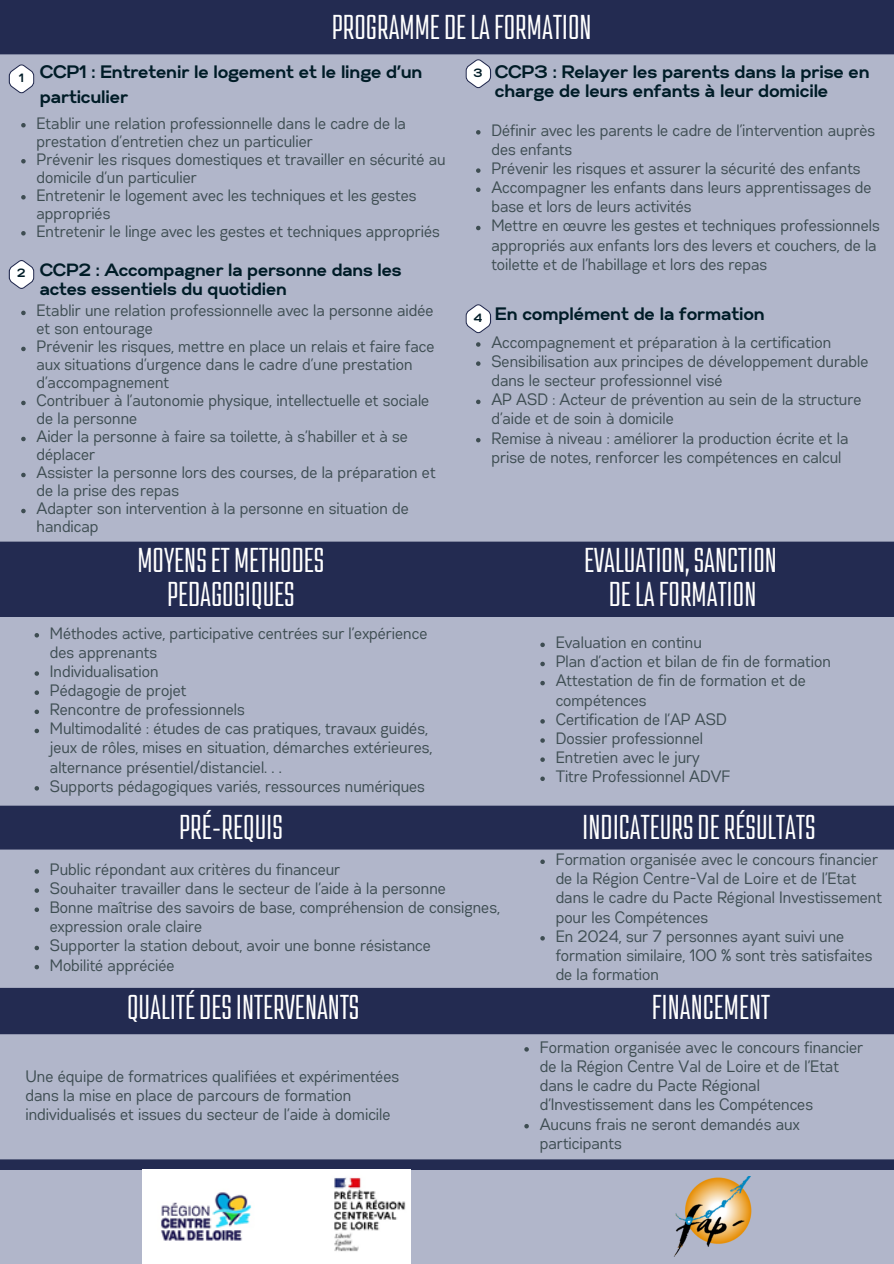
<style>
.page{position:relative;width:894px;height:1264px;background:#fff}
.page>*{position:absolute;margin:0;border:0;box-sizing:border-box;transform-origin:0 0}
.t1{font:31.5px/33.8px "Kief Tek Regular Tall";color:#fff;text-align:center}
.t2{font:700 18px/24.8px "Gabriel Sans";color:#001c27}
.t3{font:700 17.7px/18.8px "Gabriel Sans";color:#001c27}
.t4{font:16.5px/19.2px "Gabriel Sans Cond";color:#3e4d52}
.t5{font:700 12px "Gabriel Sans";color:#001c27}
</style>
<div class="page">
<div style="left:0;top:0;width:893px;height:1263px;background:#232b51"></div>
<div style="left:0;top:617px;width:893px;height:188px;background:#b1b6ca"></div>
<svg style="left:35px;top:633px;width:4px;height:4px"></svg>
<svg style="left:35px;top:671px;width:4px;height:4px"></svg>
<svg style="left:35px;top:690px;width:4px;height:5px"></svg>
<svg style="left:35px;top:709px;width:4px;height:5px"></svg>
<svg style="left:35px;top:728px;width:4px;height:5px"></svg>
<svg style="left:35px;top:786px;width:4px;height:4px"></svg>
<svg style="left:540px;top:642px;width:4px;height:5px"></svg>
<svg style="left:540px;top:661px;width:4px;height:5px"></svg>
<svg style="left:540px;top:681px;width:4px;height:4px"></svg>
<svg style="left:540px;top:719px;width:4px;height:4px"></svg>
<svg style="left:540px;top:738px;width:4px;height:4px"></svg>
<svg style="left:540px;top:757px;width:4px;height:5px"></svg>
<svg style="left:540px;top:776px;width:4px;height:5px"></svg>
<div style="left:0;top:849px;width:893px;height:138px;background:#b1b6ca"></div>
<svg style="left:35px;top:869px;width:4px;height:4px"></svg>
<svg style="left:35px;top:888px;width:4px;height:4px"></svg>
<svg style="left:35px;top:907px;width:4px;height:5px"></svg>
<svg style="left:35px;top:945px;width:4px;height:5px"></svg>
<svg style="left:35px;top:965px;width:4px;height:4px"></svg>
<svg style="left:540px;top:859px;width:4px;height:5px"></svg>
<svg style="left:540px;top:936px;width:4px;height:4px"></svg>
<div style="left:0;top:1034px;width:893px;height:125px;background:#b1b6ca"></div>
<svg style="left:524px;top:1047px;width:4px;height:4px"></svg>
<svg style="left:524px;top:1123px;width:4px;height:5px"></svg>
<div style="left:0;top:54px;width:893px;height:487px;background:#b1b6ca"></div>
<svg style="left:9px;top:64px;width:25px;height:29px"></svg>
<svg style="left:21px;top:123px;width:5px;height:4px"></svg>
<svg style="left:21px;top:159px;width:5px;height:4px"></svg>
<svg style="left:21px;top:195px;width:5px;height:4px"></svg>
<svg style="left:21px;top:231px;width:5px;height:4px"></svg>
<svg style="left:21px;top:311px;width:5px;height:4px"></svg>
<svg style="left:21px;top:347px;width:5px;height:4px"></svg>
<svg style="left:21px;top:401px;width:5px;height:4px"></svg>
<svg style="left:21px;top:437px;width:5px;height:4px"></svg>
<svg style="left:21px;top:473px;width:5px;height:4px"></svg>
<svg style="left:21px;top:509px;width:5px;height:4px"></svg>
<svg style="left:9px;top:260px;width:25px;height:29px"></svg>
<svg style="left:476px;top:130px;width:4px;height:5px"></svg>
<svg style="left:476px;top:168px;width:4px;height:5px"></svg>
<svg style="left:476px;top:187px;width:4px;height:5px"></svg>
<svg style="left:476px;top:226px;width:4px;height:4px"></svg>
<svg style="left:465px;top:59px;width:26px;height:29px"></svg>
<svg style="left:465px;top:304px;width:26px;height:29px"></svg>
<svg style="left:476px;top:342px;width:4px;height:5px"></svg>
<svg style="left:476px;top:361px;width:4px;height:5px"></svg>
<svg style="left:476px;top:399px;width:4px;height:5px"></svg>
<svg style="left:476px;top:438px;width:4px;height:4px"></svg>
<div style="left:0;top:1169px;width:893px;height:94px;background:#b1b6ca"></div>
<img style="left:674px;top:1176px;width:76px;height:80px">
<img style="left:142px;top:1169px;width:268px;height:93px">
<p class="t1" style="left:332px;top:14px;width:261px">PROGRAMMEDELAFORMATION</p>
<p class="t5" style="left:19px;top:72px;width:6px">1</p>
<p class="t2" style="left:40px;top:61px;width:384px">CCP1 : Entretenir le logement et le linge d’un particulier</p>
<p class="t4" style="left:37px;top:115px;width:371px;line-height:18px">Etablir une relation professionnelle dans le cadre de la prestation d’entretien chez un particulier</p>
<p class="t4" style="left:37px;top:151px;width:410px;line-height:18px">Prévenir les risques domestiques et travailler en sécurité au domicile d’un particulier</p>
<h1 class="t4" style="left:37px;top:187px;width:381px;line-height:18px">Entretenir le logement avec les techniques et les gestes appropriés</h1>
<h1 class="t4" style="left:37px;top:222px;width:405px">Entretenir le linge avec les gestes et techniques appropriés</h1>
<p class="t3" style="left:40px;top:262px;width:363px">CCP2 : Accompagner la personne dans les actes essentiels du quotidien</p>
<p class="t4" style="left:37px;top:302px;width:398px;line-height:18px">Etablir une relation professionnelle avec la personne aidée et son entourage</p>
<p class="t4" style="left:37px;top:338px;width:399px;line-height:18px">Prévenir les risques, mettre en place un relais et faire face aux situations d’urgence dans le cadre d’une prestation d’accompagnement</p>
<p class="t4" style="left:37px;top:392px;width:394px;line-height:18px">Contribuer à l’autonomie physique, intellectuelle et sociale de la personne</p>
<p class="t4" style="left:37px;top:428px;width:373px;line-height:18px">Aider la personne à faire sa toilette, à s’habiller et à se déplacer</p>
<p class="t4" style="left:37px;top:464px;width:400px;line-height:18px">Assister la personne lors des courses, de la préparation et de la prise des repas</p>
<p class="t4" style="left:37px;top:500px;width:374px;line-height:18px">Adapter son intervention à la personne en situation de handicap</p>
<p class="t5" style="left:17px;top:268px;width:10px">2</p>
<p class="t5" style="left:473px;top:67px;width:10px">3</p>
<h1 class="t2" style="left:495px;top:63px;width:376px;line-height:19.2px">CCP3 : Relayer les parents dans la prise en charge de leurs enfants à leur domicile</h1>
<p class="t4" style="left:491px;top:121px;width:385px">Définir avec les parents le cadre de l’intervention auprès des enfants</p>
<p class="t4" style="left:491px;top:160px;width:370px">Prévenir les risques et assurer la sécurité des enfants</p>
<p class="t4" style="left:491px;top:179px;width:381px">Accompagner les enfants dans leurs apprentissages de base et lors de leurs activités</p>
<p class="t4" style="left:491px;top:217px;width:390px">Mettre en œuvre les gestes et techniques professionnels appropriés aux enfants lors des levers et couchers, de la toilette et de l’habillage et lors des repas</p>
<h1 class="t5" style="left:474px;top:312px;width:10px">4</h1>
<p class="t2" style="left:495px;top:302px;width:271px">En complément de la formation</p>
<p class="t4" style="left:491px;top:333px;width:341px">Accompagnement et préparation à la certification</p>
<p class="t4" style="left:491px;top:352px;width:378px">Sensibilisation aux principes de développement durable dans le secteur professionnel visé</p>
<p class="t4" style="left:491px;top:391px;width:371px">AP ASD : Acteur de prévention au sein de la structure d’aide et de soin à domicile</p>
<p class="t4" style="left:491px;top:429px;width:358px">Remise à niveau : améliorer la production écrite et la prise de notes, renforcer les compétences en calcul</p>
<p class="t1" style="left:137px;top:547px;width:188px">MOYENSET METHODES<br>PEDAGOGIQUES</p>
<h1 class="t1" style="left:584px;top:547px;width:194px">EVALUATION,SANCTION<br>DELAFORMATION</h1>
<h1 class="t4" style="left:50px;top:624px;width:379px">Méthodes active, participative centrées sur l’expérience des apprenants</h1>
<p class="t4" style="left:50px;top:662px;width:110px">Individualisation</p>
<h2 class="t4" style="left:50px;top:681px;width:138px">Pédagogie de projet</h2>
<p class="t4" style="left:50px;top:700px;width:196px">Rencontre de professionnels</p>
<p class="t4" style="left:50px;top:720px;width:384px">Multimodalité : études de cas pratiques, travaux guidés, jeux de rôles, mises en situation, démarches extérieures, alternance présentiel/distanciel. . .</p>
<p class="t4" style="left:50px;top:777px;width:376px">Supports pédagogiques variés, ressources numériques</p>
<p class="t4" style="left:556px;top:634px;width:148px">Evaluation en continu</p>
<p class="t4" style="left:556px;top:653px;width:276px">Plan d’action et bilan de fin de formation</p>
<h2 class="t4" style="left:556px;top:672px;width:251px">Attestation de fin de formation et de compétences</h2>
<p class="t4" style="left:556px;top:710px;width:172px">Certification de l’AP ASD</p>
<p class="t4" style="left:556px;top:729px;width:149px">Dossier professionnel</p>
<p class="t4" style="left:556px;top:748px;width:145px">Entretien avec le jury</p>
<p class="t4" style="left:556px;top:767px;width:176px">Titre Professionnel ADVF</p>
<h1 class="t1" style="left:179px;top:814px;width:105px">PRÉ-REQUIS</h1>
<p class="t1" style="left:582px;top:814px;width:235px">INDICATEURSDERÉSULTATS</p>
<p class="t4" style="left:50px;top:860px;width:292px">Public répondant aux critères du financeur</p>
<p class="t4" style="left:50px;top:879px;width:397px">Souhaiter travailler dans le secteur de l’aide à la personne</p>
<p class="t4" style="left:50px;top:898px;width:451px">Bonne maîtrise des savoirs de base, compréhension de consignes, expression orale claire</p>
<h2 class="t4" style="left:50px;top:937px;width:382px">Supporter la station debout, avoir une bonne résistance</h2>
<p class="t4" style="left:50px;top:956px;width:126px">Mobilité appréciée</p>
<p class="t4" style="left:556px;top:850px;width:327px">Formation organisée avec le concours financier de la Région Centre-Val de Loire et de l’Etat dans le cadre du Pacte Régional Investissement pour les Compétences</p>
<p class="t4" style="left:556px;top:927px;width:318px">En 2024, sur 7 personnes ayant suivi une formation similaire, 100 % sont très satisfaites de la formation</p>
<p class="t1" style="left:127px;top:993px;width:233px">QUALITÉDESINTERVENANTS</p>
<p class="t1" style="left:651px;top:993px;width:119px">FINANCEMENT</p>
<p class="t4" style="left:26px;top:1067px;width:375px">Une équipe de formatrices qualifiées et expérimentées dans la mise en place de parcours de formation individualisés et issues du secteur de l’aide à domicile</p>
<p class="t4" style="left:540px;top:1038px;width:325px">Formation organisée avec le concours financier de la Région Centre Val de Loire et de l’Etat dans le cadre du Pacte Régional d’Investissement dans les Compétences</p>
<h2 class="t4" style="left:540px;top:1115px;width:261px">Aucuns frais ne seront demandés aux participants</h2>
</div>
